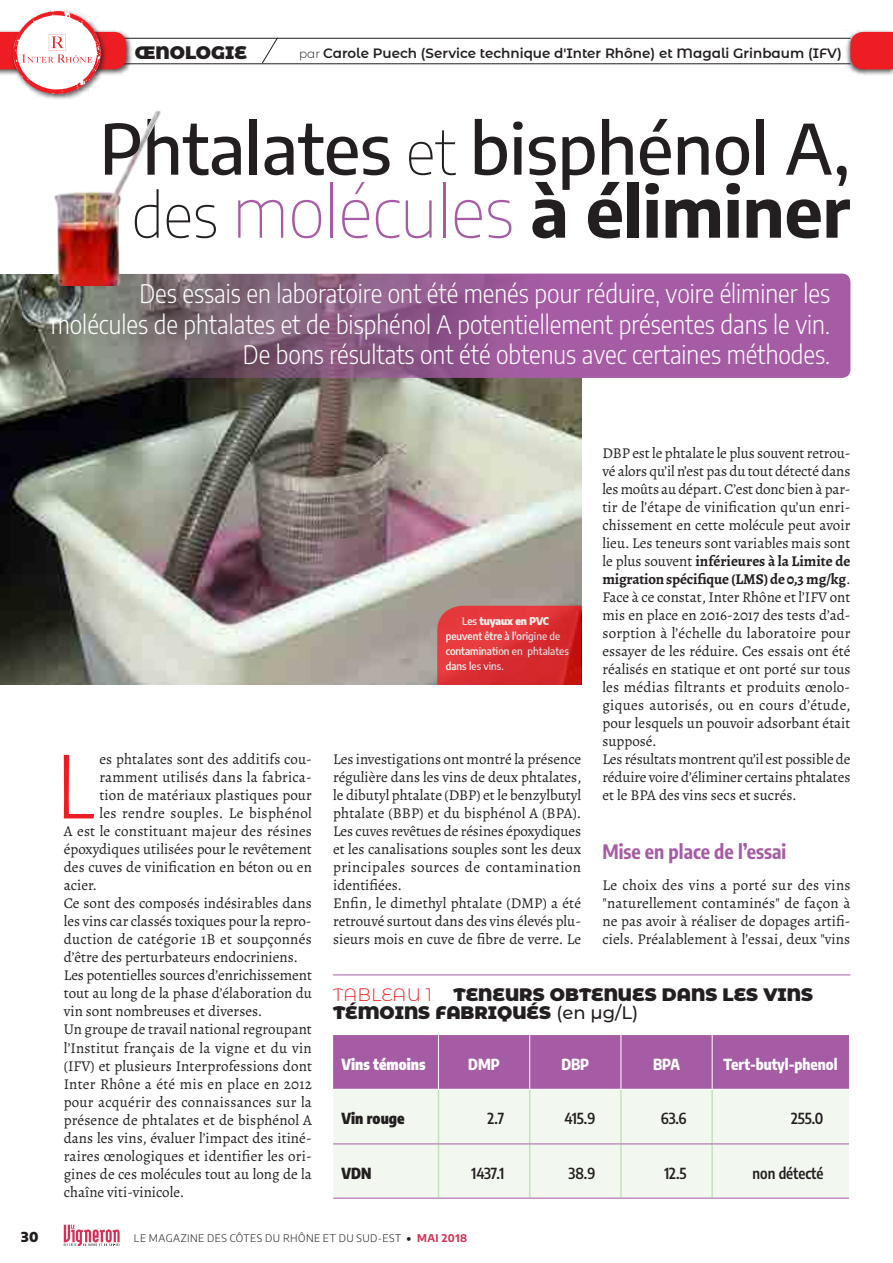
<style>
.page{position:relative;width:893px;height:1263px;background:#fff}
.page>*{position:absolute;margin:0;border:0;box-sizing:border-box;transform-origin:0 0}
.t1{font:300 99.45px "Alegreya Sans";color:#ee1d23}
.t2{font:500 69px/63px "Encode Sans";letter-spacing:-.005em;color:#231f20;text-align:center}
.t3{font:300 25.5px/30.6px "Encode Sans";color:#fff;text-align:right;scale:.9 1}
.t4{font:700 19.5px "Encode Sans Condensed";color:#a65ca5}
.t5{font:900 18px/18px "Montserrat Alternates";color:#231f20}
.t6{font:15px/18px "Alegreya";color:#231f20}
.t7{font:600 15px "Encode Sans Condensed";color:#231f20}
.t8{font:15px "Alegreya";letter-spacing:.02em;color:#231f20}
.t9{font:15px "Alegreya";letter-spacing:.025em;color:#231f20}
.t10{font:800 15px "Encode Sans Condensed";color:#fff}
.t11{font:900 15px "Encode Sans Condensed";color:#fff}
.t12{font:900 15px "Encode Sans Condensed";color:#231f20}
.t13{font:600 13.5px "Montserrat Alternates";color:#231f20}
.t14{font:900 13.5px "Encode Sans";color:#231f20}
.t15{font:500 semi-condensed 10.5px/15px "Encode Sans";color:#fff}
.t16{font:300 10.5px "Encode Sans";letter-spacing:.04em;color:#231f20}
.s1{font-weight:300;font-size:12px}
.s2{font-weight:100;font-size:60px}
.s3{font-weight:100;color:#a65ca5}
.s4{font-weight:700}
.s5{font-weight:800}
.s6{font-weight:300;color:#ee1d23}
.s7{font-weight:500}
.s8{font-weight:900}
.s9{font-weight:700;color:#cf3458}
</style>
<div class="page">
<img style="left:0;top:378px;width:581px;height:307px">
<svg style="left:437px;top:606px;width:144px;height:79px;background:#db3135"></svg>
<img style="left:54px;top:138px;width:129px;height:136px">
<hr style="left:333px;top:974px;width:517px;height:1px;background:#a65ca5">
<div style="left:333px;top:1035px;width:516px;height:54px;background:#a65ca5"></div>
<div style="left:333px;top:1090px;width:516px;height:108px;background:#f2f8f0"></div>
<hr style="left:438px;top:1035px;width:1px;height:54px;background:#fff">
<hr style="left:529px;top:1035px;width:1px;height:54px;background:#fff">
<hr style="left:621px;top:1035px;width:1px;height:54px;background:#fff">
<hr style="left:712px;top:1035px;width:1px;height:54px;background:#fff">
<hr style="left:438px;top:1090px;width:1px;height:53px;background:#c6e2bd">
<hr style="left:529px;top:1090px;width:1px;height:53px;background:#c6e2bd">
<hr style="left:620px;top:1090px;width:2px;height:53px;background:#c6e2bd">
<hr style="left:711px;top:1090px;width:2px;height:53px;background:#c6e2bd">
<hr style="left:438px;top:1144px;width:1px;height:54px;background:#c6e2bd">
<hr style="left:529px;top:1144px;width:1px;height:54px;background:#c6e2bd">
<hr style="left:620px;top:1144px;width:2px;height:54px;background:#c6e2bd">
<hr style="left:711px;top:1144px;width:2px;height:54px;background:#c6e2bd">
<hr style="left:333px;top:1143px;width:105px;height:1px;background:#a65ca5">
<hr style="left:438px;top:1143px;width:92px;height:1px;background:#a65ca5">
<hr style="left:530px;top:1143px;width:91px;height:1px;background:#a65ca5">
<hr style="left:621px;top:1143px;width:91px;height:1px;background:#a65ca5">
<hr style="left:712px;top:1143px;width:137px;height:1px;background:#a65ca5">
<hr style="left:333px;top:1198px;width:105px;height:1px;background:#a65ca5">
<hr style="left:438px;top:1198px;width:92px;height:1px;background:#a65ca5">
<hr style="left:530px;top:1198px;width:91px;height:1px;background:#a65ca5">
<hr style="left:621px;top:1198px;width:91px;height:1px;background:#a65ca5">
<hr style="left:712px;top:1198px;width:137px;height:1px;background:#a65ca5">
<svg style="left:0;top:274px;width:850px;height:104px;background:#8f608a"></svg>
<img style="left:142px;top:111px;width:21px;height:30px">
<hr style="left:64px;top:38px;width:786px;height:1px;background:#231f20">
<hr style="left:64px;top:63px;width:786px;height:1px;background:#231f20">
<svg style="left:64px;top:1225px;width:56px;height:21px"></svg>
<div style="left:0;top:29px;width:132px;height:46px;background:#231f20;opacity:.75"></div>
<div style="left:844px;top:29px;width:49px;height:46px;background:#231f20;opacity:.75"></div>
<div style="left:850px;top:32px;width:43px;height:37px;background:#ee1d23"></div>
<div style="left:10px;top:8px;width:97px;height:92px;background:#231f20;opacity:.75"></div>
<svg style="left:0;top:11px;width:126px;height:83px"></svg>
<svg style="left:261px;top:37px;width:18px;height:27px"></svg>
<p class="t5" style="left:135px;top:42px;width:114px">ŒNOLOGIE</p>
<p class="t13" style="left:299px;top:44px;width:544px"><span class="s1">par</span> Carole Puech (Service technique d'Inter Rhône) et Magali Grinbaum (IFV)</p>
<h2 class="t2" style="left:99px;top:114px;width:752px">Phtalates <span class="s2">et</span> bisphénol A, <span class="s2">des</span> <span class="s3">molécules</span> <span class="s4">à éliminer</span></h2>
<h3 class="t3" style="left:51px;top:277px;width:868px">Des essais en laboratoire ont été menés pour réduire, voire éliminer les molécules de phtalates et de bisphénol A potentiellement présentes dans le vin.<br>De bons résultats ont été obtenus avec certaines méthodes.</h3>
<h1 class="t1" style="left:54px;top:721px;width:42px">L</h1>
<p class="t6" style="left:100px;top:750px;width:214px">es phtalates sont des additifs cou-</p>
<p class="t6" style="left:100px;top:768px;width:214px">ramment utilisés dans la fabrica-</p>
<p class="t6" style="left:100px;top:786px;width:214px">tion de matériaux plastiques pour</p>
<p class="t9" style="left:100px;top:804px;width:214px">les rendre souples. Le bisphénol</p>
<p class="t6" style="left:64px;top:822px;width:250px">A est le constituant majeur des résines</p>
<p class="t6" style="left:64px;top:840px;width:250px">époxydiques utilisées pour le revêtement</p>
<p class="t6" style="left:64px;top:858px;width:250px">des cuves de vinification en béton ou en</p>
<p class="t6" style="left:64px;top:876px;width:35px">acier.</p>
<p class="t6" style="left:64px;top:894px;width:250px">Ce sont des composés indésirables dans</p>
<p class="t6" style="left:64px;top:912px;width:249px">les vins car classés toxiques pour la repro-</p>
<p class="t8" style="left:64px;top:930px;width:249px">duction de catégorie 1B et soupçonnés</p>
<p class="t6" style="left:64px;top:948px;width:236px">d’être des perturbateurs endocriniens.</p>
<p class="t6" style="left:64px;top:966px;width:250px">Les potentielles sources d’enrichissement</p>
<p class="t6" style="left:64px;top:984px;width:250px">tout au long de la phase d’élaboration du</p>
<p class="t6" style="left:64px;top:1002px;width:200px">vin sont nombreuses et diverses.</p>
<p class="t6" style="left:64px;top:1020px;width:250px">Un groupe de travail national regroupant</p>
<p class="t6" style="left:64px;top:1038px;width:250px">l’Institut français de la vigne et du vin</p>
<p class="t6" style="left:64px;top:1056px;width:250px">(IFV) et plusieurs Interprofessions dont</p>
<p class="t6" style="left:64px;top:1074px;width:250px">Inter Rhône a été mis en place en 2012</p>
<p class="t6" style="left:64px;top:1092px;width:250px">pour acquérir des connaissances sur la</p>
<p class="t6" style="left:64px;top:1110px;width:250px">présence de phtalates et de bisphénol A</p>
<p class="t6" style="left:64px;top:1128px;width:249px">dans les vins, évaluer l’impact des itiné-</p>
<p class="t6" style="left:64px;top:1146px;width:250px">raires œnologiques et identifier les ori-</p>
<p class="t6" style="left:64px;top:1164px;width:250px">gines de ces molécules tout au long de la</p>
<p class="t6" style="left:64px;top:1182px;width:122px">chaîne viti-vinicole.</p>
<p class="t15" style="left:446px;top:613px;width:125px;text-indent:16px">Les <span class="s5">tuyaux en PVC </span>peuvent être à l'origine de contamination en phtalates dans les vins.</p>
<p class="t6" style="left:333px;top:750px;width:250px">Les investigations ont montré la présence régulière dans les vins de deux phtalates, le dibutyl phtalate (DBP) et le benzylbutyl phtalate (BBP) et du bisphénol A (BPA).<br>Les cuves revêtues de résines époxydiques et les canalisations souples sont les deux principales sources de contamination identifiées.<br>Enfin, le dimethyl phtalate (DMP) a été retrouvé surtout dans des vins élevés plu&shy;sieurs mois en cuve de fibre de verre. Le</p>
<p class="t6" style="left:602px;top:444px;width:250px">DBP est le phtalate le plus souvent retrou&shy;vé alors qu’il n’est pas du tout détecté dans les moûts au départ. C’est donc bien à par&shy;tir de l’étape de vinification qu’un enri&shy;chissement en cette molécule peut avoir lieu. Les teneurs sont variables mais sont le plus souvent <span class="s4">inférieures à la Limite de migration spécifique (LMS) de 0,3 mg/kg</span>.<br>Face à ce constat, Inter Rhône et l’IFV ont mis en place en 2016-2017 des tests d’ad&shy;sorption à l’échelle du laboratoire pour essayer de les réduire. Ces essais ont été réalisés en statique et ont porté sur tous les médias filtrants et produits œnolo&shy;giques autorisés, ou en cours d’étude, pour lesquels un pouvoir adsorbant était supposé.<br>Les résultats montrent qu’il est possible de réduire voire d’éliminer certains phtalates et le BPA des vins secs et sucrés.</p>
<h3 class="t4" style="left:602px;top:837px;width:185px">Mise en place de l’essai</h3>
<p class="t6" style="left:602px;top:876px;width:250px;text-align:justify">Le choix des vins a porté sur des vins "naturellement contaminés" de façon à ne pas avoir à réaliser de dopages artifi&shy;ciels. Préalablement à l’essai, deux "vins</p>
<p class="t5" style="left:333px;top:984px;width:481px"><span class="s6">TABLEAU 1</span> TENEURS OBTENUES DANS LES VINS<br>TÉMOINS FABRIQUÉS <span class="s7">(en µg/L)</span></p>
<p class="t11" style="left:342px;top:1052px;width:85px">Vins témoins</p>
<p class="t10" style="left:468px;top:1053px;width:33px">DMP</p>
<p class="t10" style="left:561px;top:1053px;width:29px">DBP</p>
<p class="t10" style="left:653px;top:1053px;width:28px">BPA</p>
<p class="t10" style="left:723px;top:1053px;width:116px">Tert-butyl-phenol</p>
<p class="t12" style="left:342px;top:1107px;width:64px">Vin rouge</p>
<p class="t7" style="left:488px;top:1108px;width:18px">2.7</p>
<p class="t7" style="left:564px;top:1108px;width:32px">415.9</p>
<p class="t7" style="left:661px;top:1108px;width:27px">63.6</p>
<p class="t7" style="left:791px;top:1108px;width:34px">255.0</p>
<p class="t12" style="left:342px;top:1161px;width:31px">VDN</p>
<p class="t7" style="left:472px;top:1162px;width:34px">1437.1</p>
<p class="t7" style="left:568px;top:1162px;width:28px">38.9</p>
<p class="t7" style="left:664px;top:1162px;width:24px">12.5</p>
<p class="t7" style="left:753px;top:1162px;width:72px">non détecté</p>
<p class="t14" style="left:21px;top:1226px;width:19px">30</p>
<p class="t16" style="left:134px;top:1231px;width:335px">LE MAGAZINE DES CÔTES DU RHÔNE ET DU SUD-EST <span class="s8">•</span> <span class="s9">MAI 2018</span></p>
</div>
